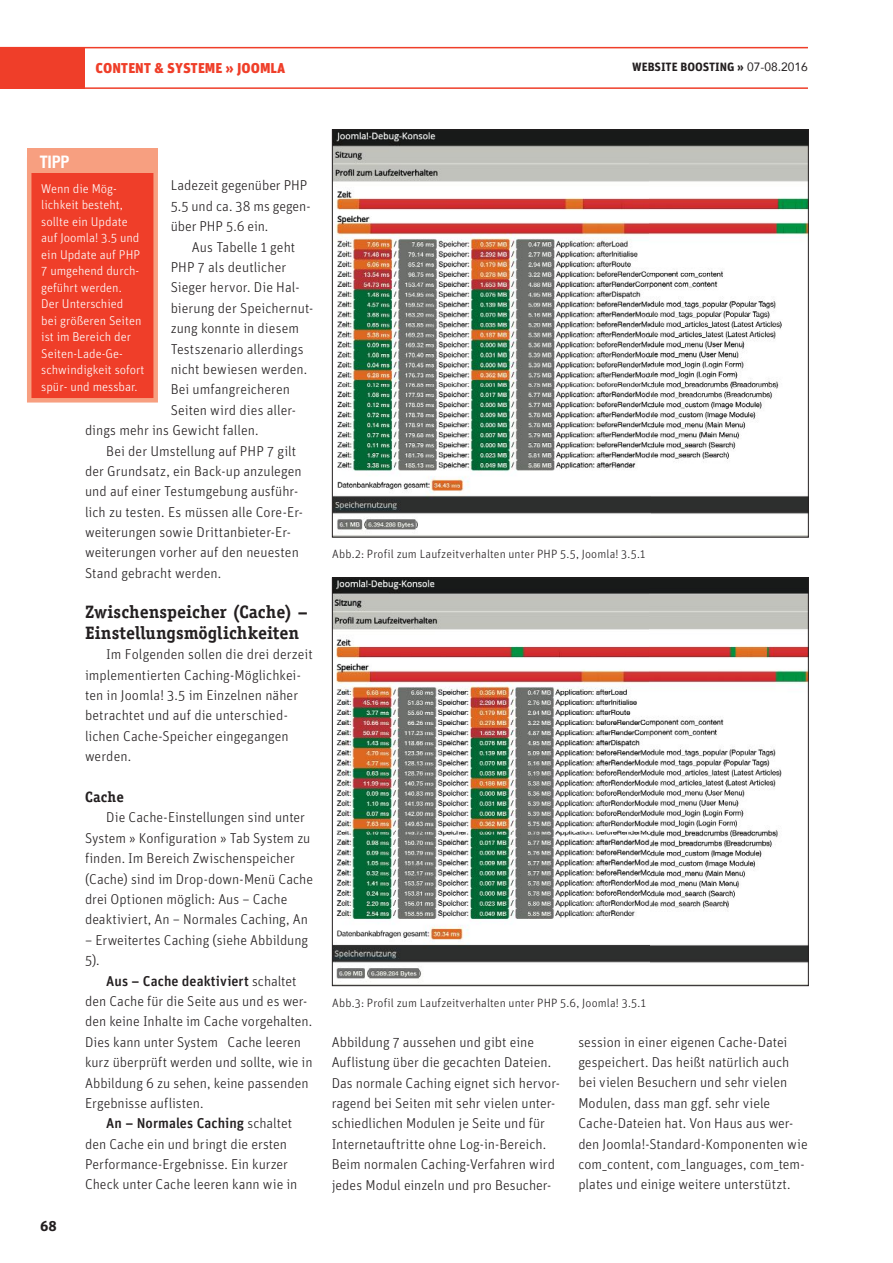
<style>
.page{position:relative;width:893px;height:1263px;background:#fff}
.page>*{position:absolute;margin:0;border:0;box-sizing:border-box;transform-origin:0 0}
.t1{font:700 18px/20.4px "Officina Serif Std";color:#231f20}
.t2{font:700 condensed 16.5px "Swiss 721 BT";color:#fff}
.t3{font:700 15px "Officina Serif Std";letter-spacing:.015em;color:#231f20}
.t4{font:300 14.25px/20.4px "Unit";color:#231f20}
.t5{font:900 14.25px "Unit";color:#ef3e29}
.t6{font:700 14.25px "Unit";color:#231f20}
.t7{font:300 12.75px/16.5px "Unit";color:#fff}
.t8{font:300 12px "Unit";letter-spacing:.01em;color:#231f20}
.t9{font:700 12px "Unit";color:#231f20}
.s1{font-family:"Avenir";font-weight:400}
.s2{font-weight:500}
</style>
<div class="page">
<div style="left:0;top:47px;width:85px;height:41px;background:#ef3e29"></div>
<hr style="left:0;top:47px;width:808px;height:1px;background:#ef3e29">
<hr style="left:0;top:87px;width:808px;height:2px;background:#ef3e29">
<img style="left:334px;top:132px;width:472px;height:399px">
<img style="left:334px;top:580px;width:472px;height:399px">
<div style="left:27px;top:157px;width:131px;height:245px;background:#ef3e29;border:4px solid #f79f80"></div>
<div style="left:27px;top:148px;width:131px;height:25px;background:#f79f80"></div>
<p class="t5" style="left:96px;top:59px;width:191px">CONTENT &amp; SYSTEME » JOOMLA</p>
<p class="t9" style="left:632px;top:59px;width:177px">WEBSITE BOOSTING » <span class="s1">07-08.2016</span></p>
<p class="t2" style="left:40px;top:152px;width:31px">TIPP</p>
<p class="t7" style="left:41px;top:180px;width:105px">Wenn die Mög&shy;lichkeit besteht, sollte ein Update auf Joomla! 3.5 und ein Update auf PHP<br>7 umgehend durch&shy;geführt werden.<br>Der Unterschied<br>bei größeren Seiten ist im Bereich der<br>Seiten-Lade-Ge&shy;schwindigkeit sofort spür- und messbar.</p>
<p class="t4" style="left:171px;top:175px;width:141px">Ladezeit gegenüber PHP<br>5.5 und ca. 38 ms gegen&shy;über PHP 5.6 ein.</p>
<p class="t4" style="left:192px;top:236px;width:105px">Aus Tabelle 1 geht</p>
<p class="t4" style="left:171px;top:257px;width:117px">PHP 7 als deutlicher</p>
<p class="t4" style="left:171px;top:277px;width:130px">Sieger hervor. Die Hal-</p>
<p class="t4" style="left:171px;top:297px;width:144px">bierung der Speichernut-</p>
<p class="t4" style="left:171px;top:318px;width:130px">zung konnte in diesem</p>
<p class="t4" style="left:171px;top:338px;width:134px">Testszenario allerdings</p>
<p class="t4" style="left:171px;top:359px;width:138px">nicht bewiesen werden.</p>
<p class="t4" style="left:171px;top:379px;width:121px">Bei umfangreicheren</p>
<p class="t4" style="left:171px;top:399px;width:127px">Seiten wird dies aller-</p>
<p class="t4" style="left:85px;top:420px;width:175px">dings mehr ins Gewicht fallen.</p>
<p class="t4" style="left:106px;top:440px;width:191px">Bei der Umstellung auf PHP 7 gilt</p>
<p class="t4" style="left:85px;top:461px;width:218px">der Grundsatz, ein Back-up anzulegen</p>
<p class="t4" style="left:85px;top:481px;width:215px">und auf einer Testumgebung ausführ-</p>
<p class="t4" style="left:85px;top:501px;width:219px">lich zu testen. Es müssen alle Core-Er-</p>
<p class="t4" style="left:85px;top:522px;width:207px">weiterungen sowie Drittanbieter-Er-</p>
<p class="t4" style="left:85px;top:542px;width:215px">weiterungen vorher auf den neuesten</p>
<p class="t4" style="left:85px;top:563px;width:138px">Stand gebracht werden.</p>
<p class="t1" style="left:85px;top:602px;width:224px">Zwischenspeicher (Cache) –<br>Einstellungsmöglichkeiten</p>
<p class="t4" style="left:85px;top:644px;width:229px;text-indent:21px">Im Folgenden sollen die drei derzeit implementierten Caching-Möglichkei&shy;ten in Joomla! 3.5 im Einzelnen näher betrachtet und auf die unterschied&shy;lichen Cache-Speicher eingegangen werden.</p>
<p class="t3" style="left:85px;top:787px;width:40px">Cache</p>
<p class="t4" style="left:85px;top:807px;width:230px;text-indent:21px">Die Cache-Einstellungen sind unter System » Konfiguration » Tab System zu finden. Im Bereich Zwischenspeicher (Cache) sind im Drop-down-Menü Cache drei Optionen möglich: Aus – Cache deaktiviert, An – Normales Caching, An</p>
<p class="t4" style="left:85px;top:929px;width:225px">– Erweitertes Caching (siehe Abbildung<br>5).</p>
<p class="t4" style="left:85px;top:970px;width:229px;text-indent:21px"><span class="s2">Aus – Cache deaktiviert</span> schaltet den Cache für die Seite aus und es wer&shy;den keine Inhalte im Cache vorgehalten.<br>Dies kann unter System Cache leeren kurz überprüft werden und sollte, wie in Abbildung 6 zu sehen, keine passenden Ergebnisse auflisten.</p>
<p class="t4" style="left:85px;top:1113px;width:214px;text-indent:21px"><span class="s2">An – Normales Caching</span> schaltet den Cache ein und bringt die ersten Performance-Ergebnisse. Ein kurzer Check unter Cache leeren kann wie in</p>
<p class="t6" style="left:40px;top:1216px;width:18px">68</p>
<p class="t8" style="left:332px;top:547px;width:315px">Abb.2: Profil zum Laufzeitverhalten unter PHP 5.5, Joomla! 3.5.1</p>
<p class="t8" style="left:332px;top:995px;width:315px">Abb.3: Profil zum Laufzeitverhalten unter PHP 5.6, Joomla! 3.5.1</p>
<p class="t4" style="left:578px;top:1031px;width:231px">session in einer eigenen Cache-Datei gespeichert. Das heißt natürlich auch bei vielen Besuchern und sehr vielen Modulen, dass man ggf. sehr viele Cache-Dateien hat. Von Haus aus wer&shy;den Joomla!-Standard-Komponenten wie com_content, com_languages, com_tem&shy;plates und einige weitere unterstützt.</p>
<p class="t4" style="left:332px;top:1031px;width:230px">Abbildung 7 aussehen und gibt eine Auflistung über die gecachten Dateien.<br>Das normale Caching eignet sich hervor&shy;ragend bei Seiten mit sehr vielen unter&shy;schiedlichen Modulen je Seite und für Internetauftritte ohne Log-in-Bereich.<br>Beim normalen Caching-Verfahren wird jedes Modul einzeln und pro Besucher-</p>
</div>
